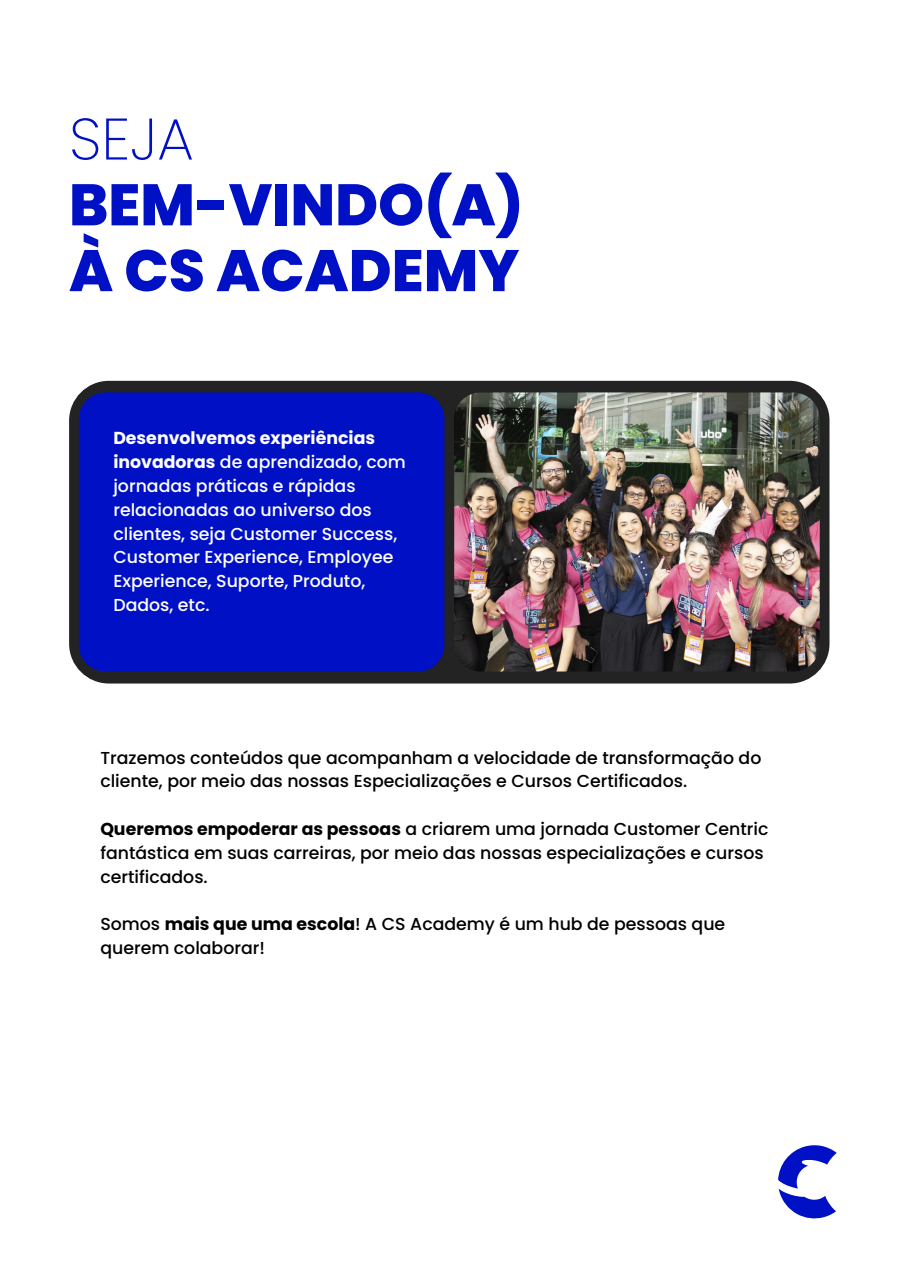
<style>
.page{position:relative;width:909px;height:1285px;background:#fff}
.page>*{position:absolute;margin:0;border:0;box-sizing:border-box;transform-origin:0 0}
.t1{font:800 58.43px/65.8px "Poppins";color:#0010c5}
.t2{font:200 58.43px "Poppins";color:#0010c5}
.t3{font:500 17.33px/23.8px "Poppins";color:#000}
.t4{font:500 17.33px/23.8px "Poppins";color:#fff}
.s1{font-weight:700}
</style>
<div class="page">
<svg style="left:778px;top:1145px;width:58px;height:74px"></svg>
<div style="left:69px;top:381px;width:760px;height:302px;background:#232323;border-radius:40px"></div>
<div style="left:79px;top:392px;width:365px;height:279px;background:#0010c5;border-radius:26px"></div>
<img style="left:454px;top:392px;width:365px;height:279px">
<h1 class="t2" style="left:69px;top:105px;width:126px">SEJA</h1>
<h1 class="t1" style="left:69px;top:172px;width:455px">BEM-VINDO(A)<br>À CS ACADEMY</h1>
<p class="t4" style="left:113px;top:426px;width:294px"><span class="s1">Desenvolvemos experiências inovadoras</span> de aprendizado, com jornadas práticas e rápidas relacionadas ao universo dos clientes, seja Customer Success,<br>Customer Experience, Employee<br>Experience, Suporte, Produto,<br>Dados, etc.</p>
<p class="t3" style="left:100px;top:745px;width:662px">Trazemos conteúdos que acompanham a velocidade de transformação do cliente, por meio das nossas Especializações e Cursos Certificados.</p>
<p class="t3" style="left:100px;top:817px;width:669px"><span class="s1">Queremos empoderar as pessoas</span> a criarem uma jornada Customer Centric fantástica em suas carreiras, por meio das nossas especializações e cursos certificados.</p>
<p class="t3" style="left:100px;top:912px;width:626px">Somos <span class="s1">mais que uma escola</span>! A CS Academy é um hub de pessoas que querem colaborar!</p>
</div>
